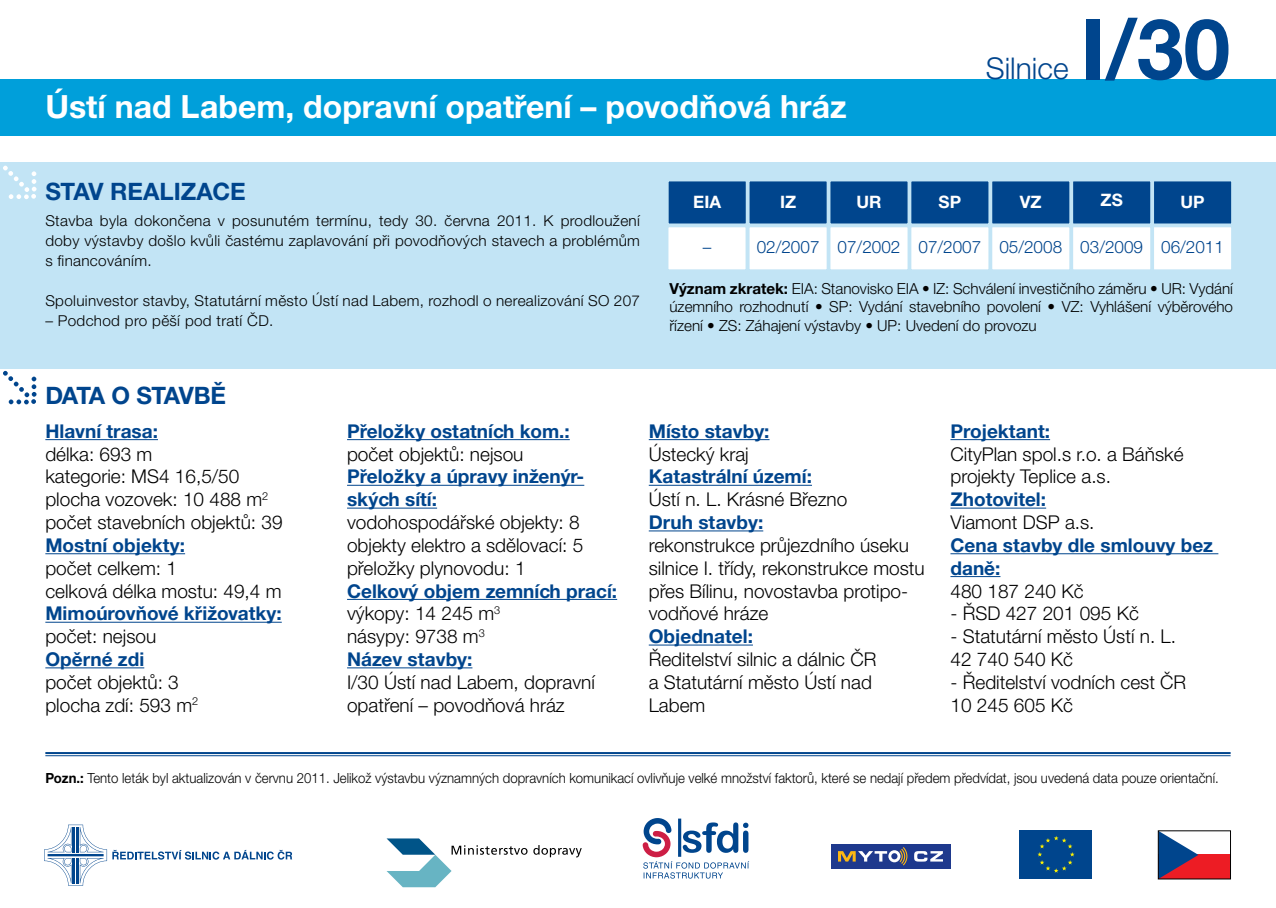
<style>
.page{position:relative;width:1276px;height:908px;background:#fff}
.page>*{position:absolute;margin:0;border:0;box-sizing:border-box;transform-origin:0 0}
.t1{font:700 84px "Helvetica Neue CE";color:#00458d}
.t2{font:700 32px "Helvetica Neue CE";color:#fff}
.t3{font:300 30px "Helvetica Neue CE";color:#00458d}
.t4{font:700 24px "Helvetica Neue CE";letter-spacing:-.05em;color:#00458d}
.t5{font:300 19px/22.8px "Helvetica Neue CE";color:#000}
.t6{font:700 19px/22.8px "Helvetica Neue CE";color:#00458d}
.t7{font:300 17.2px "Helvetica Neue CE";color:#00458d}
.t8{font:700 17.2px "Helvetica Neue CE";color:#fff}
.t9{font:300 15.2px/18.2px "Helvetica Neue CE";color:#000;text-align:justify}
.t10{font:300 15px/20px "Helvetica Neue CE";letter-spacing:.02em;color:#000;text-align:justify}
.t11{font:300 14px "Helvetica Neue CE";color:#000;scale:.94 1}
.s1{font-weight:700}
.s2{font-weight:300;color:#000}
</style>
<div class="page">
<div style="left:0;top:79px;width:1276px;height:57px;background:#009fda"></div>
<div style="left:0;top:162px;width:1276px;height:207px;background:#c2e4f5"></div>
<svg style="left:3px;top:165px;width:34px;height:34px"></svg>
<div style="left:1153px;top:180px;width:79px;height:44px;background:#00458d"></div>
<div style="left:1152px;top:179px;width:81px;height:46px;border:2px solid #c2e4f5"></div>
<div style="left:991px;top:180px;width:79px;height:44px;background:#00458d"></div>
<div style="left:990px;top:179px;width:81px;height:46px;border:2px solid #c2e4f5"></div>
<div style="left:829px;top:180px;width:79px;height:44px;background:#00458d"></div>
<div style="left:828px;top:179px;width:81px;height:46px;border:2px solid #c2e4f5"></div>
<div style="left:1072px;top:180px;width:79px;height:44px;background:#00458d"></div>
<div style="left:1071px;top:179px;width:81px;height:46px;border:2px solid #c2e4f5"></div>
<div style="left:910px;top:180px;width:79px;height:44px;background:#00458d"></div>
<div style="left:909px;top:179px;width:81px;height:46px;border:2px solid #c2e4f5"></div>
<div style="left:748px;top:180px;width:79px;height:44px;background:#00458d"></div>
<div style="left:747px;top:179px;width:81px;height:46px;border:2px solid #c2e4f5"></div>
<div style="left:668px;top:180px;width:78px;height:44px;background:#00458d"></div>
<div style="left:667px;top:179px;width:80px;height:46px;border:2px solid #c2e4f5"></div>
<div style="left:1153px;top:226px;width:79px;height:44px;background:#fff"></div>
<div style="left:1152px;top:225px;width:81px;height:46px;border:2px solid #c2e4f5"></div>
<div style="left:991px;top:226px;width:79px;height:44px;background:#fff"></div>
<div style="left:990px;top:225px;width:81px;height:46px;border:2px solid #c2e4f5"></div>
<div style="left:829px;top:226px;width:79px;height:44px;background:#fff"></div>
<div style="left:828px;top:225px;width:81px;height:46px;border:2px solid #c2e4f5"></div>
<div style="left:1072px;top:226px;width:79px;height:44px;background:#fff"></div>
<div style="left:1071px;top:225px;width:81px;height:46px;border:2px solid #c2e4f5"></div>
<div style="left:910px;top:226px;width:79px;height:44px;background:#fff"></div>
<div style="left:909px;top:225px;width:81px;height:46px;border:2px solid #c2e4f5"></div>
<div style="left:748px;top:226px;width:79px;height:44px;background:#fff"></div>
<div style="left:747px;top:225px;width:81px;height:46px;border:2px solid #c2e4f5"></div>
<div style="left:667px;top:226px;width:79px;height:44px;background:#fff"></div>
<div style="left:666px;top:225px;width:81px;height:46px;border:2px solid #c2e4f5"></div>
<div style="left:1019px;top:830px;width:72px;height:48px;background:#00458d"></div>
<svg style="left:1037px;top:836px;width:37px;height:36px"></svg>
<div style="left:1158px;top:854px;width:72px;height:24px;background:#ed1c24"></div>
<svg style="left:1160px;top:832px;width:38px;height:44px"></svg>
<svg style="left:44px;top:824px;width:248px;height:61px"></svg>
<svg style="left:642px;top:818px;width:107px;height:60px"></svg>
<hr style="left:45px;top:751px;width:1185px;height:2px;background:#00458d">
<hr style="left:45px;top:755px;width:1185px;height:1px;background:#00458d">
<hr style="left:45px;top:439px;width:113px;height:1px;background:#00458d">
<hr style="left:45px;top:553px;width:140px;height:1px;background:#00458d">
<hr style="left:45px;top:621px;width:237px;height:1px;background:#00458d">
<hr style="left:45px;top:667px;width:99px;height:1px;background:#00458d">
<hr style="left:347px;top:439px;width:223px;height:1px;background:#00458d">
<hr style="left:347px;top:484px;width:237px;height:1px;background:#00458d">
<hr style="left:347px;top:507px;width:90px;height:1px;background:#00458d">
<hr style="left:347px;top:598px;width:270px;height:1px;background:#00458d">
<hr style="left:347px;top:667px;width:125px;height:1px;background:#00458d">
<hr style="left:649px;top:439px;width:120px;height:1px;background:#00458d">
<hr style="left:649px;top:484px;width:163px;height:1px;background:#00458d">
<hr style="left:649px;top:530px;width:114px;height:1px;background:#00458d">
<hr style="left:649px;top:644px;width:104px;height:1px;background:#00458d">
<hr style="left:950px;top:439px;width:100px;height:1px;background:#00458d">
<hr style="left:950px;top:507px;width:96px;height:1px;background:#00458d">
<hr style="left:950px;top:553px;width:268px;height:1px;background:#00458d">
<hr style="left:950px;top:576px;width:50px;height:1px;background:#00458d">
<svg style="left:3px;top:371px;width:34px;height:33px"></svg>
<svg style="left:386px;top:838px;width:141px;height:48px"></svg>
<svg style="left:533px;top:845px;width:49px;height:12px"></svg>
<div style="left:831px;top:843px;width:119px;height:25px;background:#1e398d"></div>
<svg style="left:838px;top:847px;width:69px;height:18px"></svg>
<svg style="left:914px;top:851px;width:29px;height:10px"></svg>
<h2 class="t2" style="left:45px;top:87px;width:803px">Ústí nad Labem, dopravní opatření – povodňová hráz</h2>
<h3 class="t3" style="left:985px;top:50px;width:84px">Silnice</h3>
<h1 class="t1" style="left:1081px;top:-3px;width:151px">I/30</h1>
<p class="t4" style="left:45px;top:176px;width:82px">stav REA</p>
<p class="t4" style="left:160px;top:176px;width:79px">LIZACE</p>
<p class="t10" style="left:45px;top:211px;width:596px">Stavba byla dokončena v posunutém termínu, tedy 30. června 2011. K prodloužení doby výstavby došlo kvůli častému zaplavování při povodňových stavech a problémům s financováním.</p>
<p class="t10" style="left:45px;top:291px;width:596px">Spoluinvestor stavby, Statutární město Ústí nad Labem, rozhodl o nerealizování SO 207</p>
<p class="t10" style="left:45px;top:311px;width:230px">– Podchod pro pěší pod tratí Č D.</p>
<p class="t8" style="left:693px;top:191px;width:10px">EIA</p>
<p class="t8" style="left:780px;top:191px;width:9px">IZ</p>
<p class="t8" style="left:856px;top:191px;width:19px">UR</p>
<p class="t8" style="left:938px;top:191px;width:12px">SP</p>
<p class="t8" style="left:1020px;top:191px;width:12px">VZ</p>
<p class="t8" style="left:1100px;top:189px;width:12px">ZS</p>
<p class="t8" style="left:1180px;top:191px;width:19px">UP</p>
<p class="t7" style="left:703px;top:236px;width:10px">–</p>
<p class="t7" style="left:756px;top:236px;width:469px">02/2007 07/2002 07/2007 05/2008 03/2009 06/2011</p>
<p class="t9" style="left:669px;top:279px;width:565px"><span class="s1">Význam zkratek:</span> EIA: Stanovisko EIA • IZ: Schválení investičního záměru • UR : Vydání územního rozhodnutí • SP: Vydání stavebního povolení • VZ: Vyhlášení výběrového řízení • ZS: Záhajení výstavby • UP: Uvedení do provozu</p>
<p class="t4" style="left:45px;top:381px;width:182px">data o stavbě</p>
<p class="t6" style="left:45px;top:419px;width:114px">H lavní trasa:</p>
<p class="t5" style="left:45px;top:442px;width:239px">délka: 693 m<br>kategorie: MS4 16,5/50 plocha vozovek: 10 488 m<sup>2 </sup>počet stavebních objektů: 39</p>
<p class="t6" style="left:45px;top:533px;width:141px">M ostní objekty:</p>
<p class="t5" style="left:45px;top:556px;width:238px">počet celkem: 1<br>celková délka mostu: 49,4 m</p>
<p class="t6" style="left:45px;top:602px;width:238px">M imoúrovňové křižovatky:</p>
<p class="t5" style="left:45px;top:624px;width:112px">počet: nejsou</p>
<p class="t6" style="left:45px;top:647px;width:100px">Opěrné zdi</p>
<p class="t5" style="left:45px;top:670px;width:154px">počet objektů: 3 plocha zdí: 593 m<sup>2</sup></p>
<p class="t6" style="left:347px;top:419px;width:224px">Přeložky ostatních kom.:</p>
<p class="t5" style="left:347px;top:442px;width:178px">počet objektů: nejsou</p>
<p class="t6" style="left:347px;top:465px;width:239px">Přeložky a úpravy inženýr&shy;ských sítí:</p>
<p class="t5" style="left:347px;top:510px;width:238px">vodohospodářské objekty: 8 objekty elektro a sdělovací: 5 přeložky plynovodu: 1</p>
<p class="t6" style="left:347px;top:579px;width:272px">Celkový objem zemních prací: <span class="s2">výkopy: 14 245 m</span><sup>3<br></sup><span class="s2">násypy: 9738 m</span><sup>3<br></sup>N ázev stavby:</p>
<p class="t5" style="left:347px;top:670px;width:250px">I/30 Ústí nad Labem, dopravní opatření – povodňová hráz</p>
<p class="t6" style="left:649px;top:419px;width:122px">M ísto stavby:</p>
<p class="t5" style="left:649px;top:442px;width:101px">Ústecký kraj</p>
<p class="t6" style="left:649px;top:465px;width:165px">Katastrální území:</p>
<p class="t5" style="left:649px;top:487px;width:200px">Ústí n. L. Krásné Březno</p>
<p class="t6" style="left:649px;top:511px;width:116px">D ruh stavby:</p>
<p class="t5" style="left:649px;top:533px;width:277px">rekonstrukce průjezdního úseku silnice I. třídy, rekonstrukce mostu přes Bílinu, novostavba protipo&shy;vodňové hráze</p>
<p class="t6" style="left:649px;top:625px;width:106px">Objednatel:</p>
<p class="t5" style="left:649px;top:647px;width:225px">Ředitelství silnic a dálnic ČR a Statutární město Ústí nad<br>Labem</p>
<p class="t6" style="left:950px;top:419px;width:101px">Projektant:</p>
<p class="t5" style="left:950px;top:442px;width:235px">CityPlan spol.s r.o. a Báňské projekty Teplice a.s.</p>
<p class="t6" style="left:950px;top:488px;width:97px">Zhotovitel:</p>
<p class="t5" style="left:950px;top:510px;width:146px">Viamont DSP a.s.</p>
<p class="t6" style="left:950px;top:533px;width:264px">Cena stavby dle smlouvy bez daně:</p>
<p class="t5" style="left:950px;top:579px;width:135px">480 187 240 Kč</p>
<p class="t5" style="left:950px;top:601px;width:190px">- ŘSD 427 201 095 Kč</p>
<p class="t5" style="left:950px;top:624px;width:227px">- Statutární město Ústí n. L.<br>42 740 540 Kč</p>
<p class="t5" style="left:950px;top:670px;width:224px">- Ředitelství vodních cest ČR<br>10 245 605 Kč</p>
<p class="t11" style="left:45px;top:769px;width:1249px"><span class="s1">Pozn.:</span> Tento leták byl aktualizován v červnu 2011. Jelikož výstavbu významných dopravních komunikací ovlivňuje velké množství faktorů, které se nedají předem předvídat, jsou uvedená data pouze orientační.</p>
</div>
